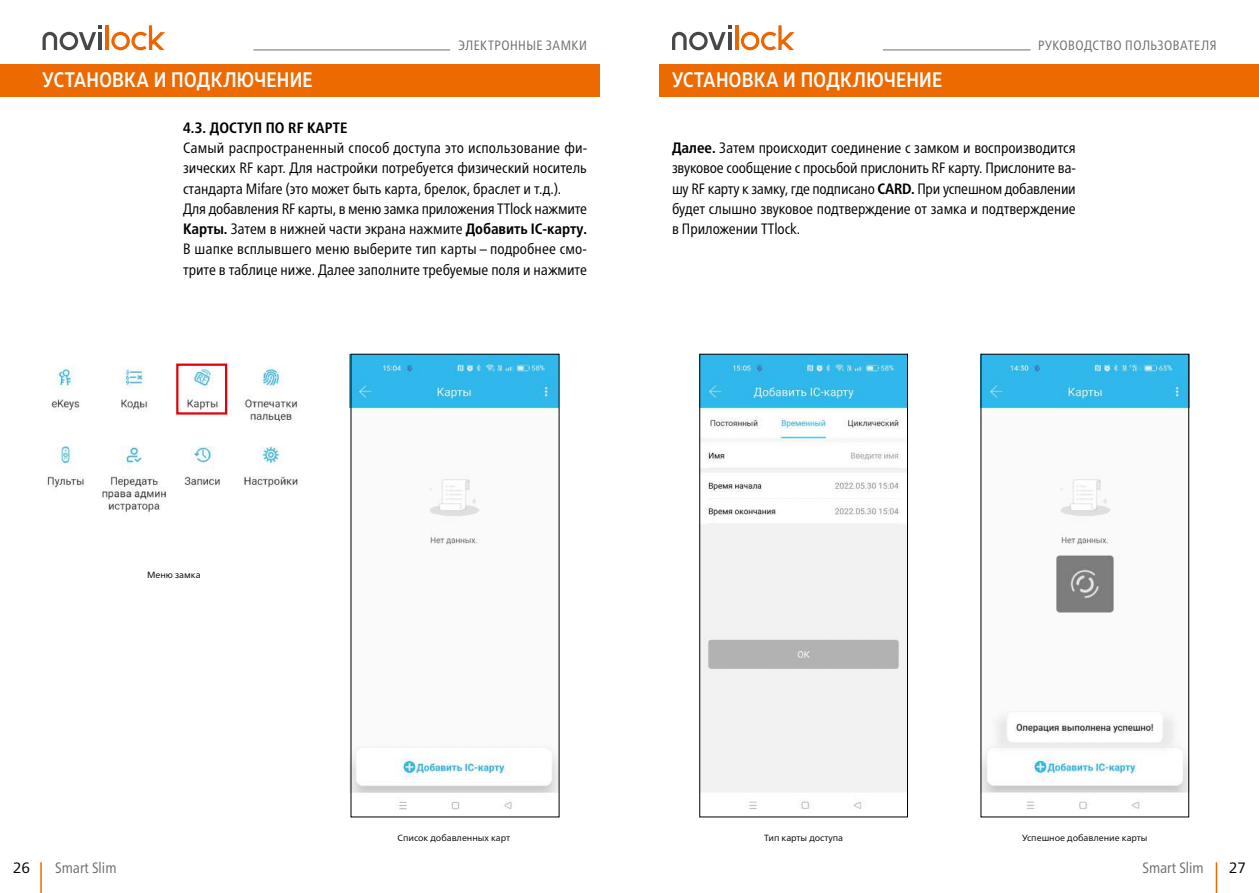
<style>
.page{position:relative;width:1259px;height:893px;background:#fff}
.page>*{position:absolute;margin:0;border:0;box-sizing:border-box;transform-origin:0 0}
.t1{font:500 21px "Muller Narrow";letter-spacing:.015em;color:#fff}
.t2{font:condensed 15px/20.2px "Frutiger Neue LTW1 G";letter-spacing:-.005em;color:#000}
.t3{font:700 condensed 15px "Frutiger Neue LTW1 G";letter-spacing:.01em;color:#000}
.t4{font:condensed 15px "Frutiger Neue LTW1 G";color:#6e6e6e}
.t5{font:15px "Frutiger Neue LTW1 G";color:#000}
.t6{font:condensed 13.5px "Frutiger Neue LTW1 G";letter-spacing:.035em;color:#6e6e6e}
.t7{font:9px "Frutiger Neue LTW1 G";color:#000}
.s1{font-weight:700}
</style>
<div class="page">
<div style="left:0;top:64px;width:600px;height:33px;background:#ed6a00"></div>
<div style="left:659px;top:64px;width:600px;height:33px;background:#ed6a00"></div>
<svg style="left:43px;top:25px;width:59px;height:25px"></svg>
<hr style="left:106px;top:25px;width:3px;height:25px;background:#ec6500">
<svg style="left:111px;top:25px;width:54px;height:25px"></svg>
<svg style="left:672px;top:25px;width:59px;height:25px"></svg>
<hr style="left:735px;top:25px;width:3px;height:25px;background:#ec6500">
<svg style="left:741px;top:25px;width:53px;height:25px"></svg>
<hr style="left:40px;top:862px;width:2px;height:31px;background:#ed6a00">
<hr style="left:1215px;top:862px;width:2px;height:31px;background:#ed6a00">
<hr style="left:883px;top:50px;width:147px;height:1px;background:#6e6e6e">
<hr style="left:253px;top:50px;width:197px;height:1px;background:#6e6e6e">
<img style="left:47px;top:363px;width:252px;height:150px">
<img style="left:349px;top:354px;width:209px;height:464px">
<div style="left:176px;top:364px;width:51px;height:51px;border:2px solid #e3000b"></div>
<img style="left:699px;top:356px;width:209px;height:462px">
<img style="left:980px;top:356px;width:209px;height:462px">
<div style="left:699px;top:354px;width:209px;height:463px;border:1px solid #000"></div>
<p class="t6" style="left:458px;top:38px;width:130px">ЭЛЕКТРОННЫЕ ЗАМКИ</p>
<h1 class="t1" style="left:43px;top:67px;width:272px">УСТАНОВКА И ПОДКЛЮЧЕНИЕ</h1>
<h1 class="t1" style="left:672px;top:67px;width:272px">УСТАНОВКА И ПОДКЛЮЧЕНИЕ</h1>
<p class="t6" style="left:1038px;top:38px;width:180px">РУКОВОДСТВО ПОЛЬЗОВАТЕЛЯ</p>
<p class="t3" style="left:183px;top:119px;width:166px">4.3. ДОСТУП ПО RF КАРТЕ</p>
<p class="t2" style="left:183px;top:138px;width:405px">Самый распространенный способ доступа это использование фи&shy;зических RF карт. Для настройки потребуется физический носитель стандарта Mifare (это может быть карта, брелок, браслет и т.д.).<br>Для добавления RF карты, в меню замка приложения TTlock нажмите <span class="s1">Карты.</span> Затем в нижней части экрана нажмите <span class="s1">Добавить IC-карту.<br></span>В шапке всплывшего меню выберите тип карты – подробнее смо&shy;трите в таблице ниже. Далее заполните требуемые поля и нажмите</p>
<p class="t2" style="left:672px;top:138px;width:405px;text-align:justify"><span class="s1">Далее.</span> Затем происходит соединение с замком и воспроизводится звуковое сообщение с просьбой прислонить RF карту. Прислоните ва&shy;шу RF карту к замку, где подписано <span class="s1">CARD.</span> При успешном добавлении будет слышно звуковое подтверждение от замка и подтверждение в Приложении TTlock.</p>
<p class="t7" style="left:147px;top:570px;width:55px">Меню замка</p>
<p class="t7" style="left:397px;top:833px;width:114px">Список добавленных карт</p>
<p class="t7" style="left:764px;top:833px;width:81px">Тип карты доступа</p>
<p class="t7" style="left:1022px;top:833px;width:127px">Успешное добавление карты</p>
<p class="t4" style="left:55px;top:859px;width:63px">Smart Slim</p>
<p class="t4" style="left:1142px;top:859px;width:63px">Smart Slim</p>
<p class="t5" style="left:13px;top:858px;width:19px">26</p>
<p class="t5" style="left:1229px;top:858px;width:19px">27</p>
</div>
